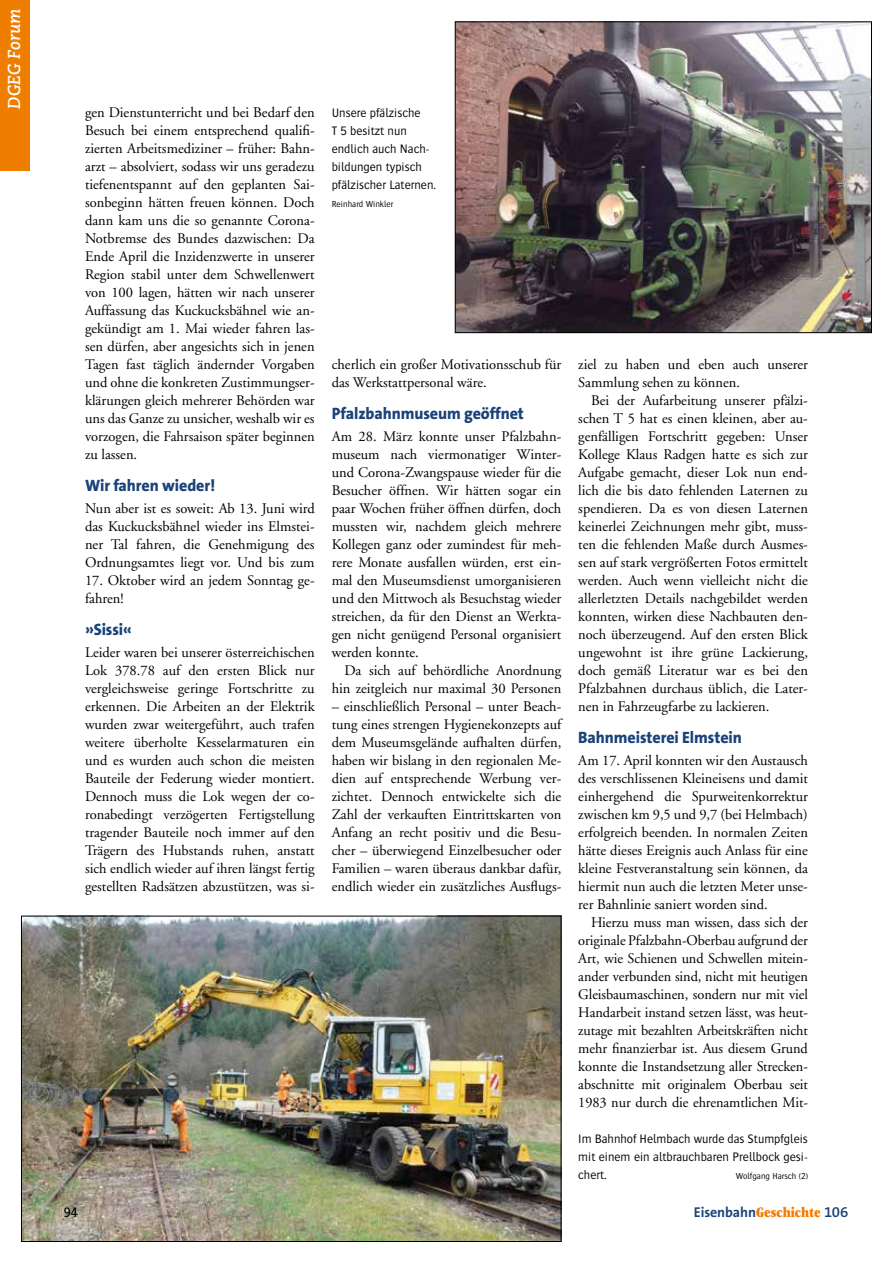
<style>
.page{position:relative;width:893px;height:1263px;background:#fff}
.page>*{position:absolute;margin:0;border:0;box-sizing:border-box;transform-origin:0 0}
.t1{font:italic 700 17.25px "Caecilia LT";color:#fff}
.t2{font:800 16.5px "The Sans B8";letter-spacing:-.005em;color:#1b4379}
.t3{font:ultra-condensed 15px "Garamond LT";color:#ef7d00}
.t4{font:14.7px/18px "Adobe Garamond LT";color:#000;text-align:justify}
.t5{font:500 14.25px "Bosis";color:#000}
.t6{font:300 12.75px/18px "Bosis";color:#000}
.t7{font:300 9px "Bosis";color:#000}
.s1{font-family:"The Sans B7";font-weight:700;font-stretch:normal;font-size:14.25px;color:#1b4379}
.s2{font-family:"The Sans B6";font-weight:600;font-stretch:normal;color:#1b4379}
</style>
<div class="page">
<img style="left:23px;top:918px;width:536px;height:322px">
<img style="left:457px;top:24px;width:413px;height:307px">
<div style="left:455px;top:22px;width:417px;height:311px;border:1px solid #000"></div>
<div style="left:0;top:0;width:30px;height:170px;background:#ef7d00"></div>
<p class="t1" style="left:4px;top:109px;width:101px;rotate:-90deg">DGEG Forum</p>
<p class="t4" style="left:85px;top:103px;width:231px">gen Dienstunterricht und bei Bedarf den Besuch bei einem entsprechend qualifi&shy;zierten Arbeitsmediziner – früher: Bahn&shy;arzt – absolviert, sodass wir uns geradezu tiefenentspannt auf den geplanten Sai&shy;sonbeginn hätten freuen können. Doch dann kam uns die so genannte Corona-Notbremse des Bundes dazwischen: Da Ende April die Inzidenzwerte in unserer Region stabil unter dem Schwellenwert von 100 lagen, hätten wir nach unserer Auffassung das Kuckucksbähnel wie an&shy;gekündigt am 1. Mai wieder fahren las&shy;sen dürfen, aber angesichts sich in jenen Tagen fast täglich ändernder Vorgaben und ohne die konkreten Zustimmungser&shy;klärungen gleich mehrerer Behörden war uns das Ganze zu unsicher, weshalb wir es vorzogen, die Fahrsaison später beginnen zu lassen.</p>
<p class="t2" style="left:85px;top:476px;width:132px">Wir fahren wieder!</p>
<p class="t4" style="left:85px;top:499px;width:231px">Nun aber ist es soweit: Ab 13. Juni wird das Kuckucksbähnel wieder ins Elmstei&shy;ner Tal fahren, die Genehmigung des Ordnungsamtes liegt vor. Und bis zum</p>
<p class="t4" style="left:85px;top:571px;width:231px">17. Oktober wird an jedem Sonntag ge&shy;fahren!</p>
<p class="t2" style="left:85px;top:620px;width:48px">»Sissi«</p>
<p class="t4" style="left:85px;top:643px;width:231px">Leider waren bei unserer österreichischen Lok 378.78 auf den ersten Blick nur vergleichsweise geringe Fortschritte zu erkennen. Die Arbeiten an der Elektrik wurden zwar weitergeführt, auch trafen weitere überholte Kesselarmaturen ein und es wurden auch schon die meisten Bauteile der Federung wieder montiert.<br>Dennoch muss die Lok wegen der co&shy;ronabedingt verzögerten Fertigstellung tragender Bauteile noch immer auf den Trägern des Hubstands ruhen, anstatt sich endlich wieder auf ihren längst fertig gestellten Radsätzen abzustützen, was si-</p>
<p class="t6" style="left:332px;top:103px;width:106px">Unsere pfälzische<br>T 5 besitzt nun endlich auch Nach&shy;bildungen typisch pfälzischer Laternen.</p>
<p class="t7" style="left:332px;top:199px;width:63px">Reinhard Winkler</p>
<p class="t4" style="left:332px;top:355px;width:231px">cherlich ein großer Motivationsschub für das Werkstattpersonal wäre.</p>
<p class="t2" style="left:332px;top:404px;width:194px">Pfalzbahnmuseum geöffnet</p>
<p class="t4" style="left:332px;top:427px;width:231px">Am 28. März konnte unser Pfalzbahn&shy;museum nach viermonatiger Winter&shy;und Corona-Zwangspause wieder für die Besucher öffnen. Wir hätten sogar ein paar Wochen früher öffnen dürfen, doch mussten wir, nachdem gleich mehrere Kollegen ganz oder zumindest für meh&shy;rere Monate ausfallen würden, erst ein&shy;mal den Museumsdienst umorganisieren und den Mittwoch als Besuchstag wieder streichen, da für den Dienst an Werkta&shy;gen nicht genügend Personal organisiert werden konnte.</p>
<p class="t4" style="left:332px;top:661px;width:231px;text-align:right">Da sich auf behördliche Anordnung hin zeitgleich nur maximal 30 Personen</p>
<p class="t4" style="left:332px;top:697px;width:231px">– einschließlich Personal – unter Beach&shy;tung eines strengen Hygienekonzepts auf dem Museumsgelände aufhalten dürfen, haben wir bislang in den regionalen Me&shy;dien auf entsprechende Werbung ver&shy;zichtet. Dennoch entwickelte sich die Zahl der verkauften Eintrittskarten von Anfang an recht positiv und die Besu&shy;cher – überwiegend Einzelbesucher oder Familien – waren überaus dankbar dafür, endlich wieder ein zusätzliches Ausflugs-</p>
<p class="t4" style="left:578px;top:355px;width:231px">ziel zu haben und eben auch unserer<br>Sammlung sehen zu können.</p>
<p class="t4" style="left:578px;top:391px;width:231px;text-indent:13px">Bei der Aufarbeitung unserer pfälzi&shy;schen T 5 hat es einen kleinen, aber au&shy;genfälligen Fortschritt gegeben: Unser Kollege Klaus Radgen hatte es sich zur Aufgabe gemacht, dieser Lok nun end&shy;lich die bis dato fehlenden Laternen zu spendieren. Da es von diesen Laternen keinerlei Zeichnungen mehr gibt, muss&shy;ten die fehlenden Maße durch Ausmes&shy;sen auf stark vergrößerten Fotos ermittelt werden. Auch wenn vielleicht nicht die allerletzten Details nachgebildet werden konnten, wirken diese Nachbauten den&shy;noch überzeugend. Auf den ersten Blick ungewohnt ist ihre grüne Lackierung, doch gemäß Literatur war es bei den Pfalzbahnen durchaus üblich, die Later&shy;nen in Fahrzeugfarbe zu lackieren.</p>
<p class="t2" style="left:578px;top:728px;width:165px">Bahnmeisterei Elmstein</p>
<p class="t4" style="left:578px;top:751px;width:231px">Am 17. April konnten wir den Austausch des verschlissenen Kleineisens und damit einhergehend die Spurweitenkorrektur zwischen km 9,5 und 9,7 (bei Helmbach) erfolgreich beenden. In normalen Zeiten hätte dieses Ereignis auch Anlass für eine kleine Festveranstaltung sein können, da hiermit nun auch die letzten Meter unse&shy;rer Bahnlinie saniert worden sind.</p>
<p class="t4" style="left:578px;top:913px;width:231px;text-indent:13px">Hierzu muss man wissen, dass sich der originale Pfalzbahn-Oberbau aufgrund der Art, wie Schienen und Schwellen mitein&shy;ander verbunden sind, nicht mit heutigen Gleisbaumaschinen, sondern nur mit viel Handarbeit instand setzen lässt, was heut&shy;zutage mit bezahlten Arbeitskräften nicht mehr finanzierbar ist. Aus diesem Grund konnte die Instandsetzung aller Strecken&shy;abschnitte mit originalem Oberbau seit 1983 nur durch die ehrenamtlichen Mit-</p>
<p class="t6" style="left:578px;top:1129px;width:231px;text-align:justify">Im Bahnhof Helmbach wurde das Stumpfgleis mit einem ein altbrauchbaren Prellbock gesi&shy;chert.</p>
<p class="t7" style="left:736px;top:1171px;width:74px">Wolfgang Harsch (2)</p>
<p class="t5" style="left:64px;top:1205px;width:16px">94</p>
<p class="t3" style="left:694px;top:1203px;width:156px"><span class="s1">Eisenbahn</span>Geschichte <span class="s2">106</span></p>
</div>
